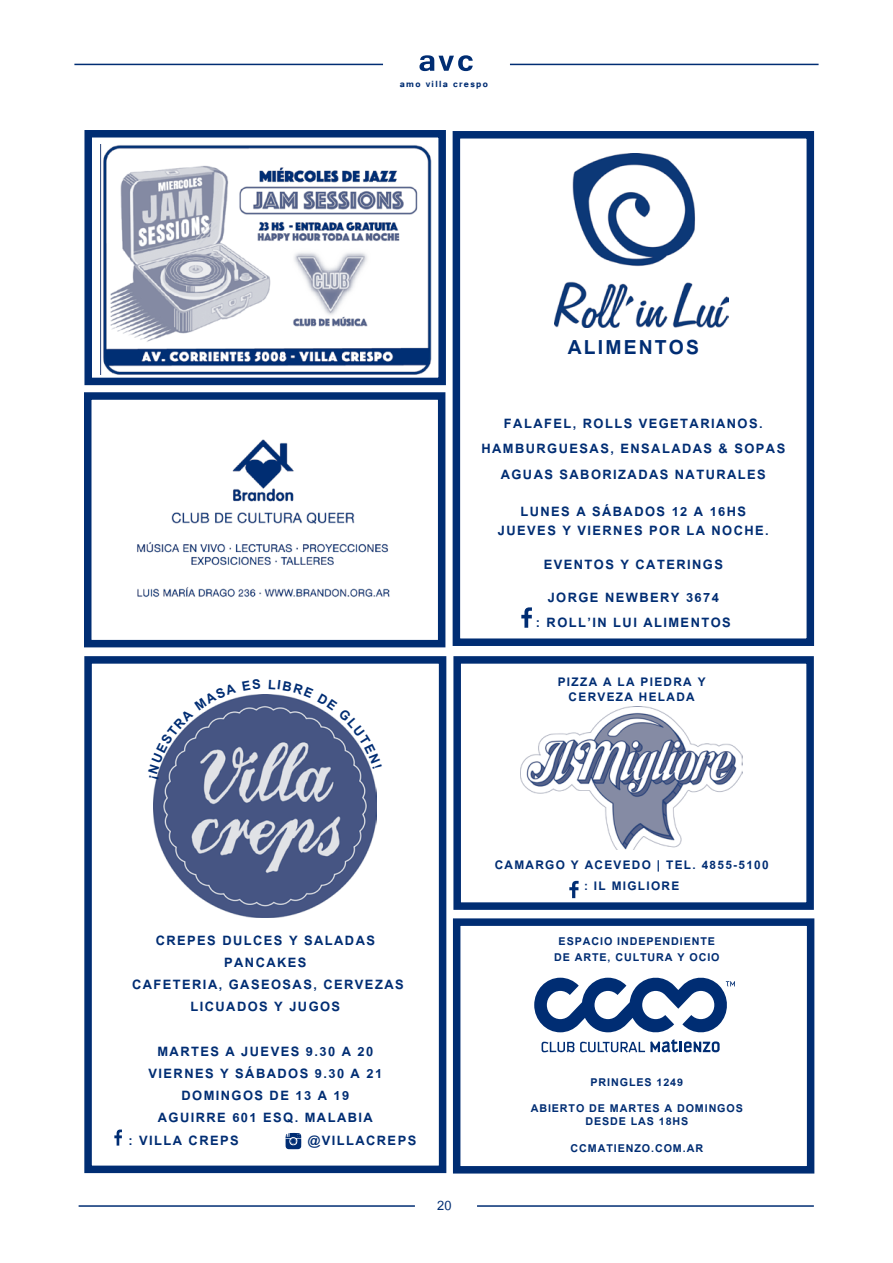
<style>
.page{position:relative;width:893px;height:1263px;background:#fff}
.page>*{position:absolute;margin:0;border:0;box-sizing:border-box;transform-origin:0 0}
.t1{font:700 27px "Utsaah";letter-spacing:.08em;color:#002d73}
.t2{font:700 18px/25.2px "Utsaah";letter-spacing:.08em;color:#002d73;text-align:center}
.t3{font:18px "Utsaah";color:#002d73}
.t4{font:700 16.5px/15px "Utsaah";letter-spacing:.08em;color:#002d73;text-align:center}
.t5{font:700 15px/26.4px "Utsaah";letter-spacing:.06em;color:#002d73;text-align:center}
.t6{font:700 11.1px "Tunga";letter-spacing:.12em;color:#002d73}
.s1{font-family:"Tunga";font-weight:700;font-size:11.1px;color:#fff}
</style>
<div class="page">
<hr style="left:74px;top:64px;width:309px;height:1px;background:#002d73">
<hr style="left:510px;top:64px;width:309px;height:1px;background:#002d73">
<svg style="left:419px;top:55px;width:54px;height:16px"></svg>
<hr style="left:79px;top:1205px;width:336px;height:2px;background:#002d73">
<hr style="left:477px;top:1205px;width:337px;height:2px;background:#002d73">
<div style="left:84px;top:392px;width:361px;height:255px;border:8px solid #002d73"></div>
<img style="left:137px;top:439px;width:253px;height:159px">
<div style="left:84px;top:130px;width:362px;height:255px;border:8px solid #002d73"></div>
<img style="left:101px;top:144px;width:331px;height:230px">
<div style="left:453px;top:131px;width:361px;height:515px;border:8px solid #002d73"></div>
<svg style="left:521px;top:607px;width:11px;height:21px"></svg>
<img style="left:555px;top:153px;width:174px;height:174px">
<svg style="left:114px;top:1129px;width:8px;height:16px"></svg>
<svg style="left:285px;top:1133px;width:17px;height:16px"></svg>
<div style="left:84px;top:656px;width:362px;height:517px;border:8px solid #002d73"></div>
<img style="left:153px;top:694px;width:224px;height:224px">
<svg style="left:534px;top:977px;width:201px;height:75px"></svg>
<div style="left:453px;top:918px;width:361px;height:255px;border:8px solid #002d73"></div>
<svg style="left:569px;top:881px;width:10px;height:17px"></svg>
<div style="left:453px;top:656px;width:361px;height:254px;border:8px solid #002d73"></div>
<img style="left:520px;top:707px;width:222px;height:143px">
<svg style="left:153px;top:694px;width:83px;height:85px"></svg>
<svg style="left:269px;top:694px;width:108px;height:75px"></svg>
<p class="t6" style="left:400px;top:77px;width:90px">amo villa crespo</p>
<h1 class="t1" style="left:568px;top:334px;width:133px">ALIMENTOS</h1>
<p class="t2" style="left:481px;top:412px;width:305px">FALAFEL, ROLLS VEGETARIANOS.<br>HAMBURGUESAS, ENSALADAS &amp; SOPAS<br>AGUAS SABORIZADAS NATURALES</p>
<p class="t2" style="left:498px;top:503px;width:272px;line-height:19.2px">LUNES A SÁBADOS 12 A 16HS<br>JUEVES Y VIERNES POR LA NOCHE.</p>
<p class="t2" style="left:544px;top:549px;width:181px;line-height:32.4px;text-align:left">EVENTOS Y CATERINGS<br>JORGE NEWBERY 3674</p>
<p class="t2" style="left:536px;top:611px;width:196px">: ROLL’IN LUI ALIMENTOS</p>
<p class="t4" style="left:558px;top:675px;width:149px">PIZZA A LA PIEDRA Y<br>CERVEZA HELADA</p>
<p class="t2" style="left:156px;top:929px;width:11px">crepes</p>
<p class="t2" style="left:222px;top:929px;width:11px">dulces</p>
<p class="t2" style="left:289px;top:929px;width:26px">y salad</p>
<p class="t2" style="left:356px;top:929px;width:19px">As</p>
<p class="t2" style="left:224px;top:951px;width:12px">pancakes</p>
<p class="t2" style="left:132px;top:973px;width:11px">cafeteria</p>
<p class="t2" style="left:219px;top:973px;width:22px">, gaseosas</p>
<p class="t2" style="left:313px;top:973px;width:92px">, CERVEZAS</p>
<p class="t2" style="left:190px;top:995px;width:11px">licuados</p>
<p class="t2" style="left:274px;top:995px;width:27px">Y jugos</p>
<p class="t2" style="left:157px;top:1040px;width:23px">Martes</p>
<p class="t2" style="left:226px;top:1040px;width:27px">a jueves</p>
<p class="t2" style="left:306px;top:1040px;width:69px">9.30 a 20</p>
<p class="t2" style="left:148px;top:1062px;width:20px">Viernes</p>
<p class="t2" style="left:220px;top:1062px;width:27px">y sábados</p>
<p class="t2" style="left:315px;top:1062px;width:69px">9.30 a 21</p>
<p class="t2" style="left:181px;top:1084px;width:169px">DOMINGOS DE 13 A 19</p>
<p class="t2" style="left:158px;top:1106px;width:217px">AGUIRRE 601 ESQ. MALABIA</p>
<p class="t2" style="left:128px;top:1128px;width:21px">: villa</p>
<p class="t2" style="left:189px;top:1128px;width:11px">creps</p>
<p class="t2" style="left:308px;top:1128px;width:25px">@villacreps</p>
<p class="t3" style="left:437px;top:1197px;width:16px">2 0<span class="s1">x</span></p>
<p class="t4" style="left:495px;top:855px;width:275px;line-height:21px">CAMARGO Y ACEVEDO | TEL. 4855-5100 : IL MIGLIORE</p>
<p class="t5" style="left:554px;top:933px;width:167px;line-height:16.2px;text-align:left">ESPACIO INDEPENDIENTE<br>DE ARTE, CULTURA Y OCIO</p>
<p class="t5" style="left:531px;top:1070px;width:214px">PRINGLES 1249<br>ABIERTO DE MARTES A DOMINGOS</p>
<p class="t5" style="left:571px;top:1109px;width:134px">DESDE LAS 18HS<br>CCMATIENZO.COM.AR</p>
</div>
